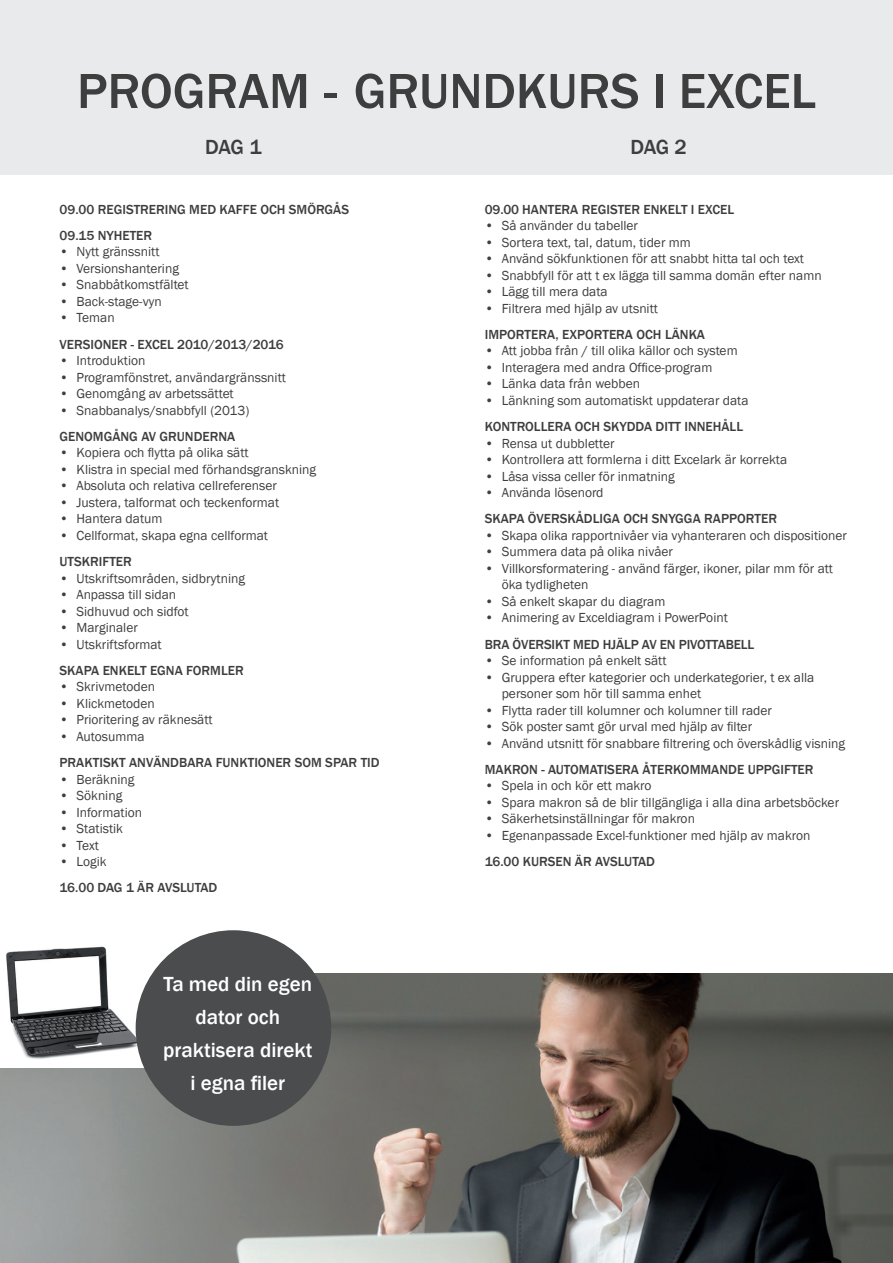
<style>
.page{position:relative;width:893px;height:1263px;background:#fff}
.page>*{position:absolute;margin:0;border:0;box-sizing:border-box;transform-origin:0 0}
.t1{font:500 51px "Franklin Gothic";color:#3e3e3f}
.t2{font:500 21px/33px "Franklin Gothic";color:#fff;text-align:center}
.t3{font:500 21px "Franklin Gothic";letter-spacing:-.025em;color:#3e3e3f}
.t4{font:13.5px/16.5px "Franklin Gothic";color:#3e3e3f}
.t5{font:500 13.5px/26.2px "Franklin Gothic";color:#3e3e3f}
</style>
<div class="page">
<div style="left:0;top:0;width:893px;height:174px;background:#e9eaeb"></div>
<img style="left:0;top:974px;width:893px;height:289px">
<img style="left:0;top:946px;width:155px;height:121px">
<div style="left:136px;top:930px;width:195px;height:196px;background:#4b4c4d;border-radius:50%"></div>
<h1 class="t1" style="left:77px;top:59px;width:740px">PROGRAM - GRUNDKURS I EXCEL</h1>
<h2 class="t3" style="left:205px;top:134px;width:58px">DAG 1</h2>
<h2 class="t3" style="left:630px;top:134px;width:58px">DAG 2</h2>
<p class="t5" style="left:60px;top:196px;width:291px">09.00 REGISTRERING MED KAFFE OCH SMÖRGÅS<br>09.15 NYHETER</p>
<p class="t4" style="left:60px;top:244px;width:101px">• Nytt gränssnitt</p>
<p class="t4" style="left:60px;top:260px;width:121px">• Versionshantering</p>
<p class="t4" style="left:60px;top:277px;width:131px">• Snabbåtkomstfältet</p>
<p class="t4" style="left:60px;top:293px;width:104px">• Back-stage-vyn</p>
<p class="t4" style="left:60px;top:310px;width:57px">• Teman</p>
<p class="t5" style="left:60px;top:331px;width:226px">VERSIONER - EXCEL 2010/2013/2016</p>
<p class="t4" style="left:60px;top:353px;width:88px">• Introduktion</p>
<p class="t4" style="left:60px;top:369px;width:228px">• Programfönstret, användargränssnitt</p>
<p class="t4" style="left:60px;top:386px;width:176px">• Genomgång av arbetssättet</p>
<p class="t4" style="left:60px;top:402px;width:191px">• Snabbanalys/snabbfyll (2013)</p>
<p class="t5" style="left:60px;top:423px;width:177px">GENOMGÅNG AV GRUNDERNA</p>
<p class="t4" style="left:60px;top:445px;width:191px">• Kopiera och flytta på olika sätt</p>
<p class="t4" style="left:60px;top:461px;width:258px">• Klistra in special med förhandsgranskning</p>
<p class="t4" style="left:60px;top:478px;width:219px">• Absoluta och relativa cellreferenser</p>
<p class="t4" style="left:60px;top:494px;width:221px">• Justera, talformat och teckenformat</p>
<p class="t4" style="left:60px;top:511px;width:104px">• Hantera datum</p>
<p class="t4" style="left:60px;top:527px;width:210px">• Cellformat, skapa egna cellformat</p>
<p class="t5" style="left:60px;top:549px;width:74px">UTSKRIFTER</p>
<p class="t4" style="left:60px;top:570px;width:187px">• Utskriftsområden, sidbrytning</p>
<p class="t4" style="left:60px;top:587px;width:118px">• Anpassa till sidan</p>
<p class="t4" style="left:60px;top:603px;width:131px">• Sidhuvud och sidfot</p>
<p class="t4" style="left:60px;top:620px;width:80px">• Marginaler</p>
<p class="t4" style="left:60px;top:636px;width:104px">• Utskriftsformat</p>
<p class="t5" style="left:60px;top:657px;width:186px">SKAPA ENKELT EGNA FORMLER</p>
<p class="t4" style="left:60px;top:679px;width:97px">• Skrivmetoden</p>
<p class="t4" style="left:60px;top:695px;width:97px">• Klickmetoden</p>
<p class="t4" style="left:60px;top:712px;width:155px">• Prioritering av räknesätt</p>
<p class="t4" style="left:60px;top:728px;width:87px">• Autosumma</p>
<p class="t5" style="left:60px;top:750px;width:322px">PRAKTISKT ANVÄNDBARA FUNKTIONER SOM SPAR TID</p>
<p class="t4" style="left:60px;top:771px;width:76px">• Beräkning</p>
<p class="t4" style="left:60px;top:788px;width:64px">• Sökning</p>
<p class="t4" style="left:60px;top:804px;width:84px">• Information</p>
<p class="t4" style="left:60px;top:821px;width:65px">• Statistik</p>
<p class="t4" style="left:60px;top:837px;width:41px">• Text</p>
<p class="t4" style="left:60px;top:854px;width:49px">• Logik</p>
<p class="t5" style="left:60px;top:875px;width:159px">16.00 DAG 1 ÄR AVSLUTAD</p>
<h2 class="t2" style="left:163px;top:968px;width:151px">Ta med din egen dator och praktisera direkt i egna filer</h2>
<p class="t5" style="left:485px;top:196px;width:251px">09.00 HANTERA REGISTER ENKELT I EXCEL</p>
<p class="t4" style="left:485px;top:218px;width:155px">• Så använder du tabeller</p>
<p class="t4" style="left:485px;top:234px;width:208px">• Sortera text, tal, datum, tider mm</p>
<p class="t4" style="left:485px;top:251px;width:321px">• Använd sökfunktionen för att snabbt hitta tal och text</p>
<p class="t4" style="left:485px;top:267px;width:338px">• Snabbfyll för att t ex lägga till samma domän efter namn</p>
<p class="t4" style="left:485px;top:284px;width:124px">• Lägg till mera data</p>
<p class="t4" style="left:485px;top:300px;width:175px">• Filtrera med hjälp av utsnitt</p>
<p class="t5" style="left:485px;top:321px;width:222px">IMPORTERA, EXPORTERA OCH LÄNKA</p>
<p class="t4" style="left:485px;top:343px;width:254px">• Att jobba från / till olika källor och system</p>
<p class="t4" style="left:485px;top:359px;width:229px">• Interagera med andra Office-program</p>
<p class="t4" style="left:485px;top:376px;width:157px">• Länka data från webben</p>
<p class="t4" style="left:485px;top:392px;width:265px">• Länkning som automatiskt uppdaterar data</p>
<p class="t5" style="left:485px;top:414px;width:260px">KONTROLLERA OCH SKYDDA DITT INNEHÅLL</p>
<p class="t4" style="left:485px;top:435px;width:131px">• Rensa ut dubbletter</p>
<p class="t4" style="left:485px;top:452px;width:304px">• Kontrollera att formlerna i ditt Excelark är korrekta</p>
<p class="t4" style="left:485px;top:468px;width:192px">• Låsa vissa celler för inmatning</p>
<p class="t4" style="left:485px;top:485px;width:120px">• Använda lösenord</p>
<p class="t5" style="left:485px;top:506px;width:294px">SKAPA ÖVERSKÅDLIGA OCH SNYGGA RAPPORTER</p>
<p class="t4" style="left:485px;top:527px;width:364px">• Skapa olika rapportnivåer via vyhanteraren och dispositioner</p>
<p class="t4" style="left:485px;top:544px;width:190px">• Summera data på olika nivåer</p>
<p class="t4" style="left:502px;top:560px;width:333px;text-indent:-17px">• Villkorsformatering - använd färger, ikoner, pilar mm för att öka tydligheten</p>
<p class="t4" style="left:485px;top:593px;width:182px">• Så enkelt skapar du diagram</p>
<p class="t4" style="left:485px;top:610px;width:245px">• Animering av Exceldiagram i PowerPoint</p>
<p class="t5" style="left:485px;top:631px;width:271px">BRA ÖVERSIKT MED HJÄLP AV EN PIVOTTABELL</p>
<p class="t4" style="left:485px;top:653px;width:183px">• Se information på enkelt sätt</p>
<p class="t4" style="left:502px;top:669px;width:314px;text-indent:-17px">• Gruppera efter kategorier och underkategorier, t ex alla personer som hör till samma enhet</p>
<p class="t4" style="left:485px;top:702px;width:289px">• Flytta rader till kolumner och kolumner till rader</p>
<p class="t4" style="left:485px;top:719px;width:269px">• Sök poster samt gör urval med hjälp av filter</p>
<p class="t4" style="left:485px;top:735px;width:362px">• Använd utsnitt för snabbare filtrering och överskådlig visning</p>
<p class="t5" style="left:485px;top:756px;width:330px">MAKRON - AUTOMATISERA ÅTERKOMMANDE UPPGIFTER</p>
<p class="t4" style="left:485px;top:778px;width:168px">• Spela in och kör ett makro</p>
<p class="t4" style="left:485px;top:794px;width:356px">• Spara makron så de blir tillgängliga i alla dina arbetsböcker</p>
<p class="t4" style="left:485px;top:811px;width:212px">• Säkerhetsinställningar för makron</p>
<p class="t4" style="left:485px;top:827px;width:327px">• Egenanpassade Excel-funktioner med hjälp av makron</p>
<p class="t5" style="left:485px;top:849px;width:172px">16.00 KURSEN ÄR AVSLUTAD</p>
</div>
